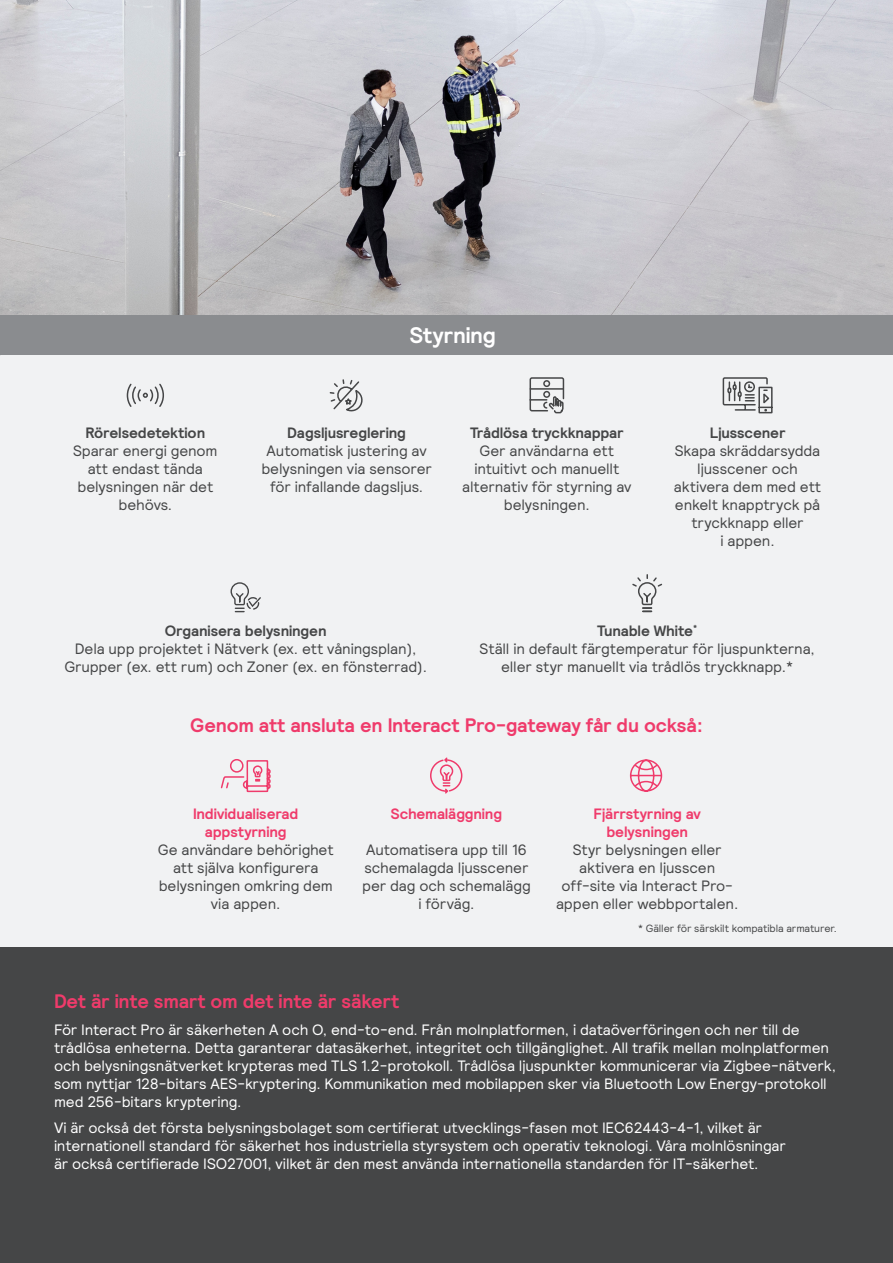
<style>
.page{position:relative;width:893px;height:1263px;background:#fff}
.page>*{position:absolute;margin:0;border:0;box-sizing:border-box;transform-origin:0 0}
.Body_Copy_10pt{font:700 22.5px "Signify Relative";letter-spacing:-.005em;color:#fff}
.Body_Copy_10pt-2{font:700 19.5px "Signify Relative";letter-spacing:-.01em;color:#ef3b6b}
.Body_Copy_10pt-3{font:15px/18px "Signify Relative";letter-spacing:-.01em;color:#fff}
.t1{font:15px/18px "Signify Relative";letter-spacing:-.01em;color:#454647;text-align:center}
.t2{font:700 15px "Signify Relative";letter-spacing:-.01em;color:#454647}
.t3{font:700 15px/18px "Signify Relative";letter-spacing:-.005em;color:#ef3b6b;text-align:center}
.t4{font:10.5px "Signify Relative";letter-spacing:-.01em;color:#454647}
</style>
<div class="page">
<div style="left:0;top:355px;width:893px;height:592px;background:#f1f2f3"></div>
<div style="left:0;top:947px;width:893px;height:316px;background:#454647"></div>
<img style="left:0;top:0;width:893px;height:316px">
<svg style="left:529px;top:377px;width:36px;height:37px"></svg>
<svg style="left:126px;top:383px;width:38px;height:24px"></svg>
<svg style="left:329px;top:379px;width:34px;height:33px"></svg>
<svg style="left:722px;top:377px;width:51px;height:37px"></svg>
<svg style="left:632px;top:574px;width:31px;height:38px"></svg>
<svg style="left:629px;top:759px;width:34px;height:33px"></svg>
<svg style="left:430px;top:757px;width:33px;height:37px"></svg>
<svg style="left:220px;top:0;width:51px;height:793px"></svg>
<div style="left:0;top:316px;width:893px;height:39px;background:#8a8c8f"></div>
<p class="t2" style="left:86px;top:423px;width:121px">Rörelsedetektion</p>
<p class="t1" style="left:73px;top:441px;width:146px">Sparar energi genom att endast tända belysningen när det behövs.</p>
<p class="Body_Copy_10pt" style="left:410px;top:321px;width:88px">Styrning</p>
<p class="t2" style="left:287px;top:423px;width:120px">Dagsljusreglering</p>
<p class="t1" style="left:261px;top:441px;width:172px">Automatisk justering av belysningen via sensorer för infallande dagsljus.</p>
<p class="t2" style="left:470px;top:423px;width:155px">Trådlösa tryckknappar</p>
<p class="t1" style="left:462px;top:441px;width:171px">Ger användarna ett intuitivt och manuellt alternativ för styrning av belysningen.</p>
<p class="t2" style="left:710px;top:423px;width:77px">Ljusscener</p>
<p class="t1" style="left:674px;top:441px;width:149px">Skapa skräddarsydda ljusscener och aktivera dem med ett enkelt knapptryck på tryckknapp eller<br>i appen.</p>
<p class="t2" style="left:165px;top:621px;width:163px">Organisera belysningen</p>
<p class="t1" style="left:64px;top:639px;width:364px">Dela upp projektet i Nätverk (ex. ett våningsplan),<br>Grupper (ex. ett rum) och Zoner (ex. en fönsterrad).</p>
<p class="t2" style="left:597px;top:621px;width:101px">Tunable White<sup>*</sup></p>
<p class="t1" style="left:480px;top:639px;width:337px">Ställ in default färgtemperatur för ljuspunkterna, eller styr manuellt via trådlös tryckknapp.*</p>
<p class="Body_Copy_10pt-2" style="left:190px;top:712px;width:514px">Genom att ansluta en Interact Pro-gateway får du också:</p>
<p class="t3" style="left:193px;top:805px;width:107px">Individualiserad appstyrning</p>
<p class="t1" style="left:158px;top:841px;width:177px">Ge användare behörighet att själva konfigurera belysningen omkring dem via appen.</p>
<p class="t3" style="left:391px;top:805px;width:113px">Schemaläggning</p>
<p class="t1" style="left:362px;top:841px;width:170px">Automatisera upp till 16 schemalagda ljusscener per dag och schemalägg i förväg.</p>
<p class="t3" style="left:594px;top:805px;width:109px">Fjärrstyrning av belysningen</p>
<p class="t1" style="left:556px;top:841px;width:184px">Styr belysningen eller aktivera en ljusscen off-site via Interact Pro&shy;appen eller webbportalen.</p>
<p class="t4" style="left:638px;top:921px;width:200px">* Gäller för särskilt kompatibla armaturer.</p>
<p class="Body_Copy_10pt-2" style="left:54px;top:989px;width:347px">Det är inte smart om det inte är säkert</p>
<p class="Body_Copy_10pt-3" style="left:54px;top:1020px;width:784px">För Interact Pro är säkerheten A och O, end-to-end. Från molnplatformen, i dataöverföringen och ner till de trådlösa enheterna. Detta garanterar datasäkerhet, integritet och tillgänglighet. All trafik mellan molnplatformen och belysningsnätverket krypteras med TLS 1.2-protokoll. Trådlösa ljuspunkter kommunicerar via Zigbee-nätverk, som nyttjar 128-bitars AES-kryptering. Kommunikation med mobilappen sker via Bluetooth Low Energy-protokoll med 256-bitars kryptering.</p>
<p class="Body_Copy_10pt-3" style="left:54px;top:1118px;width:733px">Vi är också det första belysningsbolaget som certifierat utvecklings-fasen mot IEC62443-4-1, vilket är internationell standard för säkerhet hos industriella styrsystem och operativ teknologi. Våra molnlösningar är också certifierade ISO27001, vilket är den mest använda internationella standarden för IT-säkerhet.</p>
</div>
